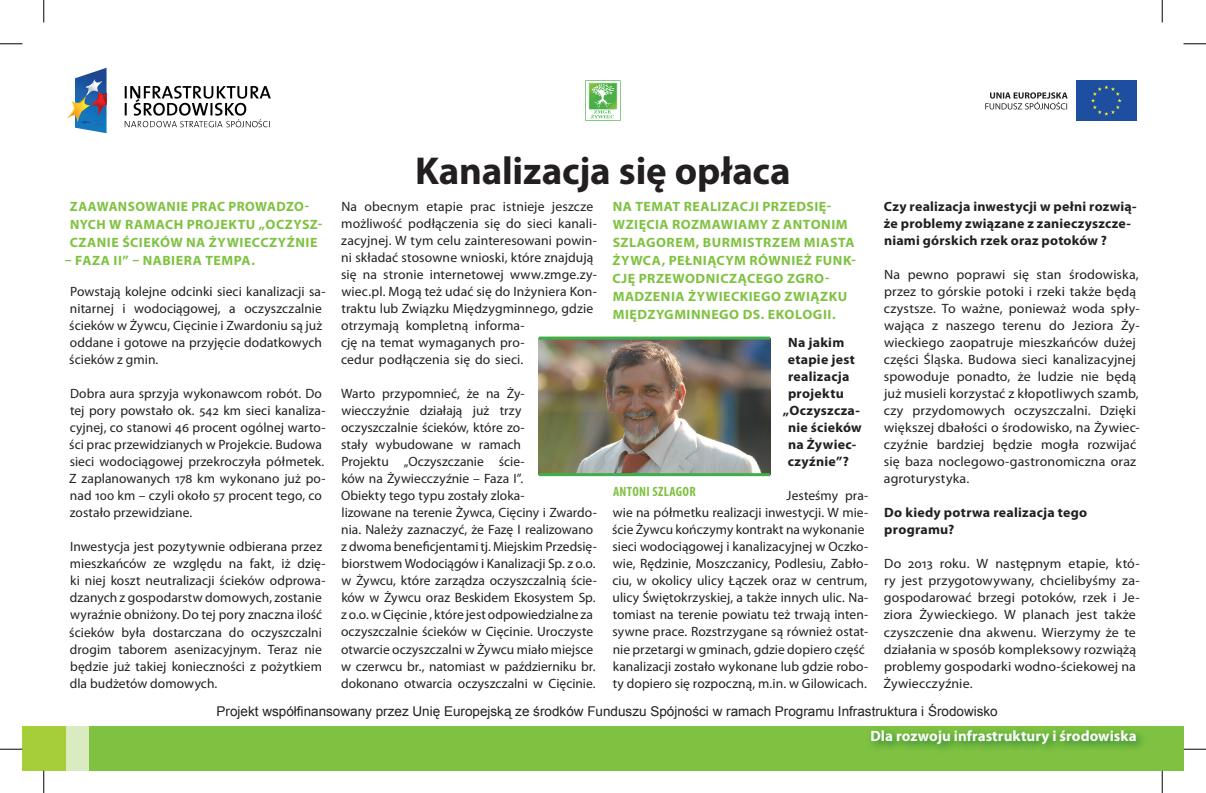
<style>
.page{position:relative;width:1206px;height:793px;background:#fff}
.page>*{position:absolute;margin:0;border:0;box-sizing:border-box;transform-origin:0 0}
.t1{font:700 39px "Myriad Pro";letter-spacing:-.005em;color:#231f20}
.t2{font:700 15px "Myriad Pro";letter-spacing:.005em;color:#fff}
.t3{font:13.5px/17px "Myriad Pro";letter-spacing:.005em;color:#231f20}
.t4{font:700 13.5px/18px "Myriad Pro";letter-spacing:.035em;color:#7fc241}
.t5{font:700 13.5px/17px "Myriad Pro";letter-spacing:.015em;color:#231f20}
.t6{font:13.5px "Arial";color:#231f20}
.t7{font:700 condensed 13.5px "Myriad Pro";letter-spacing:.025em;color:#7fc241}
</style>
<div class="page">
<div style="left:89px;top:726px;width:1094px;height:44px;background:#7fc241"></div>
<div style="left:66px;top:726px;width:23px;height:44px;background:#daeac1"></div>
<div style="left:22px;top:726px;width:44px;height:44px;background:#a6ce39"></div>
<div style="left:866px;top:725px;width:317px;height:45px;background:#00652e;opacity:.75"></div>
<img style="left:75px;top:68px;width:32px;height:65px">
<img style="left:90px;top:92px;width:17px;height:23px">
<img style="left:67px;top:96px;width:23px;height:26px">
<img style="left:78px;top:120px;width:28px;height:6px">
<img style="left:85px;top:79px;width:17px;height:17px">
<svg style="left:101px;top:93px;width:6px;height:12px"></svg>
<svg style="left:125px;top:86px;width:146px;height:41px"></svg>
<div style="left:1076px;top:80px;width:61px;height:41px;background:#1e4ea0"></div>
<svg style="left:1091px;top:85px;width:30px;height:31px"></svg>
<svg style="left:985px;top:92px;width:82px;height:17px"></svg>
<svg style="left:585px;top:80px;width:36px;height:41px"></svg>
<img style="left:539px;top:339px;width:231px;height:134px">
<hr style="left:539px;top:336px;width:231px;height:3px;background:#40ae49">
<hr style="left:539px;top:473px;width:231px;height:3px;background:#40ae49">
<svg style="left:0;top:44px;width:22px;height:1px"></svg>
<svg style="left:1183px;top:44px;width:23px;height:1px"></svg>
<svg style="left:0;top:748px;width:22px;height:1px"></svg>
<svg style="left:1183px;top:748px;width:23px;height:1px"></svg>
<svg style="left:44px;top:0;width:1px;height:23px"></svg>
<svg style="left:44px;top:770px;width:1px;height:22px"></svg>
<svg style="left:1162px;top:0;width:1px;height:23px"></svg>
<svg style="left:1162px;top:770px;width:1px;height:22px"></svg>
<h1 class="t1" style="left:415px;top:146px;width:377px">KANALIZACJA SIĘ OPŁACA</h1>
<p class="t3" style="left:341px;top:198px;width:257px">Na obecnym etapie prac istnieje jeszcze możliwość podłączenia się do sieci kanali&shy;zacyjnej. W tym celu zainteresowani powin&shy;ni składać stosowne wnioski, które znajdują się na stronie internetowej www.zmge.zy&shy;wiec.pl. Mogą też udać się do Inżyniera Kon&shy;traktu lub Związku Międzygminnego, gdzie otrzymają kompletną informa-<br>cję na temat wymaganych pro-<br>cedur podłączenia się do sieci.</p>
<p class="t3" style="left:341px;top:385px;width:257px">Warto przypomnieć, że na Ży-<br>wiecczyźnie działają już trzy oczyszczalnie ścieków, które zo-<br>stały wybudowane w ramach<br>Projektu „Oczyszczanie ście-<br>ków na Żywiecczyźnie – Faza I”.<br>Obiekty tego typu zostały zloka-<br>lizowane na terenie Żywca, Cięciny i Zwardo&shy;nia. Należy zaznaczyć, że Fazę I realizowano z dwoma beneficjentami tj. Miejskim Przedsię&shy;biorstwem Wodociągów i Kanalizacji Sp. z o.o. w Żywcu, które zarządza oczyszczalnią ście&shy;ków w Żywcu oraz Beskidem Ekosystem Sp. z o.o. w Cięcinie , które jest odpowiedzialne za oczyszczalnie ścieków w Cięcinie. Uroczyste otwarcie oczyszczalni w Żywcu miało miejsce w czerwcu br., natomiast w październiku br. dokonano otwarcia oczyszczalni w Cięcinie.</p>
<p class="t5" style="left:884px;top:197px;width:254px">CZY REALIZACJA INWESTYCJI W PEŁNI ROZWIĄ-<br>ŻE PROBLEMY ZWIĄZANE Z ZANIECZYSZCZE-<br>NIAMI GÓRSKICH RZEK ORAZ POTOKÓW ?</p>
<p class="t3" style="left:884px;top:266px;width:257px">Na pewno poprawi się stan środowiska, przez to górskie potoki i rzeki także będą czystsze. To ważne, ponieważ woda spły&shy;wająca z naszego terenu do Jeziora Ży&shy;wieckiego zaopatruje mieszkańców dużej części Śląska. Budowa sieci kanalizacyjnej spowoduje ponadto, że ludzie nie będą już musieli korzystać z kłopotliwych szamb, czy przydomowych oczyszczalni. Dzięki większej dbałości o środowisko, na Żywiec&shy;czyźnie bardziej będzie mogła rozwijać się baza noclegowo-gastronomiczna oraz agroturystyka.</p>
<p class="t5" style="left:884px;top:504px;width:205px">DO KIEDY POTRWA REALIZACJA TEGO<br>PROGRAMU?</p>
<p class="t3" style="left:883px;top:555px;width:258px">Do 2013 roku. W następnym etapie, któ&shy;ry jest przygotowywany, chcielibyśmy za&shy;gospodarować brzegi potoków, rzek i Je&shy;ziora Żywieckiego. W planach jest także czyszczenie dna akwenu. Wierzymy że te działania w sposób kompleksowy rozwiążą problemy gospodarki wodno-ściekowej na Żywiecczyźnie.</p>
<p class="t4" style="left:70px;top:197px;width:254px">ZAAWANSOWANIE PRAC PROWADZO-<br>NYCH W RAMACH PROJEKTU „OCZYSZ-<br>CZANIE ŚCIEKÓW NA ŻYWIECCZYŹNIE</p>
<p class="t4" style="left:65px;top:251px;width:192px">– FAZA II” – NABIERA TEMPA.</p>
<p class="t3" style="left:69px;top:283px;width:258px">Powstają kolejne odcinki sieci kanalizacji sa&shy;nitarnej i wodociągowej, a oczyszczalnie ścieków w Żywcu, Cięcinie i Zwardoniu są już oddane i gotowe na przyjęcie dodatkowych ścieków z gmin.</p>
<p class="t3" style="left:69px;top:385px;width:258px">Dobra aura sprzyja wykonawcom robót. Do tej pory powstało ok. 542 km sieci kanaliza&shy;cyjnej, co stanowi 46 procent ogólnej warto&shy;ści prac przewidzianych w Projekcie. Budowa sieci wodociągowej przekroczyła półmetek.<br>Z zaplanowanych 178 km wykonano już po&shy;nad 100 km – czyli około 57 procent tego, co zostało przewidziane.</p>
<p class="t3" style="left:69px;top:538px;width:258px">Inwestycja jest pozytywnie odbierana przez mieszkańców ze względu na fakt, iż dzię&shy;ki niej koszt neutralizacji ścieków odprowa&shy;dzanych z gospodarstw domowych, zostanie wyraźnie obniżony. Do tej pory znaczna ilość ścieków była dostarczana do oczyszczalni drogim taborem asenizacyjnym. Teraz nie będzie już takiej konieczności z pożytkiem dla budżetów domowych.</p>
<p class="t6" style="left:217px;top:702px;width:783px">Projekt współfinansowany przez Unię Europejską ze środków Funduszu Spójności w ramach Programu Infrastruktura i Środowisko</p>
<p class="t4" style="left:612px;top:197px;width:245px">NA TEMAT REALIZACJI PRZEDSIĘ-<br>WZIĘCIA ROZMAWIAMY Z ANTONIM<br>SZLAGOREM, BURMISTRZEM MIASTA<br>ŻYWCA, PEŁNIĄCYM RÓWNIEŻ FUNK-<br>CJĘ PRZEWODNICZĄCEGO ZGRO-<br>MADZENIA ŻYWIECKIEGO ZWIĄZKU<br>MIĘDZYGMINN EGO DS. EKOLOGII.</p>
<p class="t5" style="left:788px;top:333px;width:58px">NA JAKIM</p>
<p class="t5" style="left:788px;top:350px;width:69px">ETAPIE JEST</p>
<p class="t5" style="left:788px;top:367px;width:63px">REALIZACJA</p>
<p class="t5" style="left:788px;top:384px;width:57px">PROJEKTU</p>
<p class="t5" style="left:783px;top:401px;width:78px">„OCZYSZCZA-</p>
<p class="t5" style="left:788px;top:418px;width:75px">NIE ŚCIEKÓW</p>
<p class="t5" style="left:788px;top:435px;width:70px">NA ŻYWIEC-</p>
<p class="t5" style="left:788px;top:453px;width:63px">CZYŹNIE”?</p>
<p class="t3" style="left:612px;top:487px;width:258px;text-indent:175px">Jesteśmy pra&shy;wie na półmetku realizacji inwestycji. W mie&shy;ście Żywcu kończymy kontrakt na wykonanie sieci wodociągowej i kanalizacyjnej w Oczko&shy;wie, Rędzinie, Moszczanicy, Podlesiu, Zabło&shy;ciu, w okolicy ulicy Łączek oraz w centrum, ulicy Świętokrzyskiej, a także innych ulic. Na&shy;tomiast na terenie powiatu też trwają inten&shy;sywne prace. Rozstrzygane są również ostat&shy;nie przetargi w gminach, gdzie dopiero część kanalizacji zostało wykonane lub gdzie robo&shy;ty dopiero się rozpoczną, m.in. w Gilowicach.</p>
<p class="t7" style="left:613px;top:483px;width:84px">ANTONI SZLAGOR</p>
<p class="t2" style="left:870px;top:726px;width:268px">DLA ROZWOJU INFRASTRUKTURY I ŚRODOWISKA</p>
</div>
